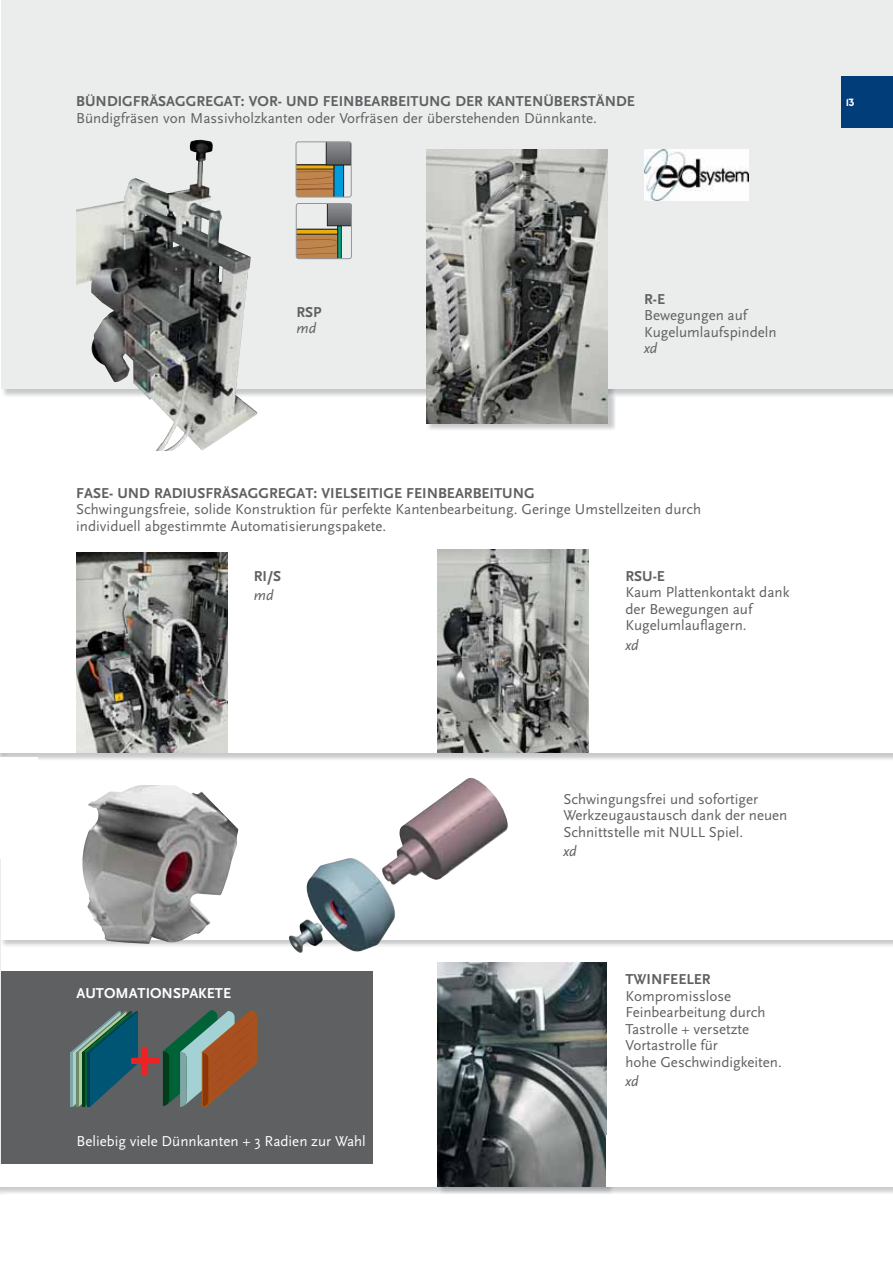
<style>
.page{position:relative;width:893px;height:1263px;background:#fff}
.page>*{position:absolute;margin:0;border:0;box-sizing:border-box;transform-origin:0 0}
.t1{font:15px/16.5px "Scala Sans";color:#5f6062}
.t2{font:700 15px "Scala Sans";color:#5f6062}
.t3{font:15px "Scala Sans";color:#fff}
.t4{font:700 15px "Scala Sans";color:#fff}
.t5{font:italic 15px "Scala Sans";color:#5f6062}
.t6{font:800 10.5px "P22 Underground";color:#fff}
</style>
<div class="page">
<img style="left:426px;top:397px;width:189px;height:33px">
<div style="left:1px;top:0;width:892px;height:389px;background:#ebecec"></div>
<svg style="left:296px;top:205px;width:54px;height:54px"></svg>
<svg style="left:296px;top:142px;width:55px;height:55px"></svg>
<img style="left:9px;top:1186px;width:884px;height:7px">
<img style="left:438px;top:1186px;width:176px;height:8px">
<svg style="left:0;top:753px;width:9px;height:4px"></svg>
<svg style="left:1px;top:1187px;width:8px;height:7px"></svg>
<div style="left:0;top:971px;width:373px;height:193px;background:#5f6062"></div>
<hr style="left:0;top:859px;width:1px;height:327px;background:#ebecec">
<img style="left:76px;top:140px;width:181px;height:311px">
<img style="left:426px;top:149px;width:182px;height:274px">
<img style="left:438px;top:550px;width:151px;height:203px">
<img style="left:438px;top:962px;width:168px;height:224px">
<div style="left:842px;top:77px;width:51px;height:51px;background:#003d79"></div>
<img style="left:82px;top:785px;width:156px;height:159px">
<img style="left:288px;top:777px;width:220px;height:176px">
<img style="left:644px;top:149px;width:104px;height:51px">
<div style="left:296px;top:142px;width:55px;height:55px;border:1px solid #939598;border-radius:2px"></div>
<div style="left:296px;top:203px;width:56px;height:56px;border:1px solid #939598;border-radius:2px"></div>
<svg style="left:71px;top:1010px;width:186px;height:97px"></svg>
<img style="left:76px;top:552px;width:151px;height:201px">
<div style="left:0;top:1164px;width:24px;height:22px;background:#fff"></div>
<p class="t2" style="left:76px;top:95px;width:560px">BÜNDIGFRÄSAGGREGAT: VOR- UND FEINBEARBEITUNG DER KANTENÜBERSTÄNDE</p>
<p class="t1" style="left:76px;top:110px;width:522px">Bündigfräsen von Massivholzkanten oder Vorfräsen der überstehenden Dünnkante.</p>
<p class="t6" style="left:846px;top:96px;width:10px">13</p>
<p class="t2" style="left:296px;top:306px;width:27px">RSP</p>
<p class="t5" style="left:296px;top:321px;width:21px">md</p>
<p class="t2" style="left:644px;top:293px;width:22px">R-E</p>
<p class="t1" style="left:644px;top:308px;width:134px">Bewegungen auf<br>Kugelumlaufspindeln</p>
<p class="t5" style="left:644px;top:341px;width:15px">xd</p>
<p class="t2" style="left:76px;top:487px;width:460px">FASE- UND RADIUSFRÄSAGGREGAT: VIELSEITIGE FEINBEARBEITUNG</p>
<p class="t1" style="left:76px;top:502px;width:626px">Schwingungsfreie, solide Konstruktion für perfekte Kantenbearbeitung. Geringe Umstellzeiten durch individuell abgestimmte Automatisierungspakete.</p>
<p class="t2" style="left:254px;top:570px;width:29px">RI/S</p>
<p class="t5" style="left:254px;top:588px;width:21px">md</p>
<p class="t4" style="left:77px;top:987px;width:156px">AUTOMATIONSPAKETE</p>
<p class="t3" style="left:77px;top:1133px;width:291px">Beliebig viele Dünnkanten + 3 Radien zur Wahl</p>
<p class="t2" style="left:625px;top:570px;width:41px">RSU-E</p>
<p class="t1" style="left:625px;top:585px;width:165px">Kaum Plattenkontakt dank der Bewegungen auf<br>Kugelumlauflagern.</p>
<p class="t5" style="left:625px;top:637px;width:15px">xd</p>
<p class="t1" style="left:563px;top:791px;width:226px">Schwingungsfrei und sofortiger<br>Werkzeugaustausch dank der neuen<br>Schnittstelle mit NULL Spiel.</p>
<p class="t5" style="left:563px;top:843px;width:15px">xd</p>
<p class="t2" style="left:625px;top:973px;width:87px">TWINFEELER</p>
<p class="t1" style="left:625px;top:988px;width:158px">Kompromisslose<br>Feinbearbeitung durch<br>Tastrolle + versetzte<br>Vortastrolle für<br>hohe Geschwindigkeiten.</p>
<p class="t5" style="left:625px;top:1074px;width:15px">xd</p>
</div>
